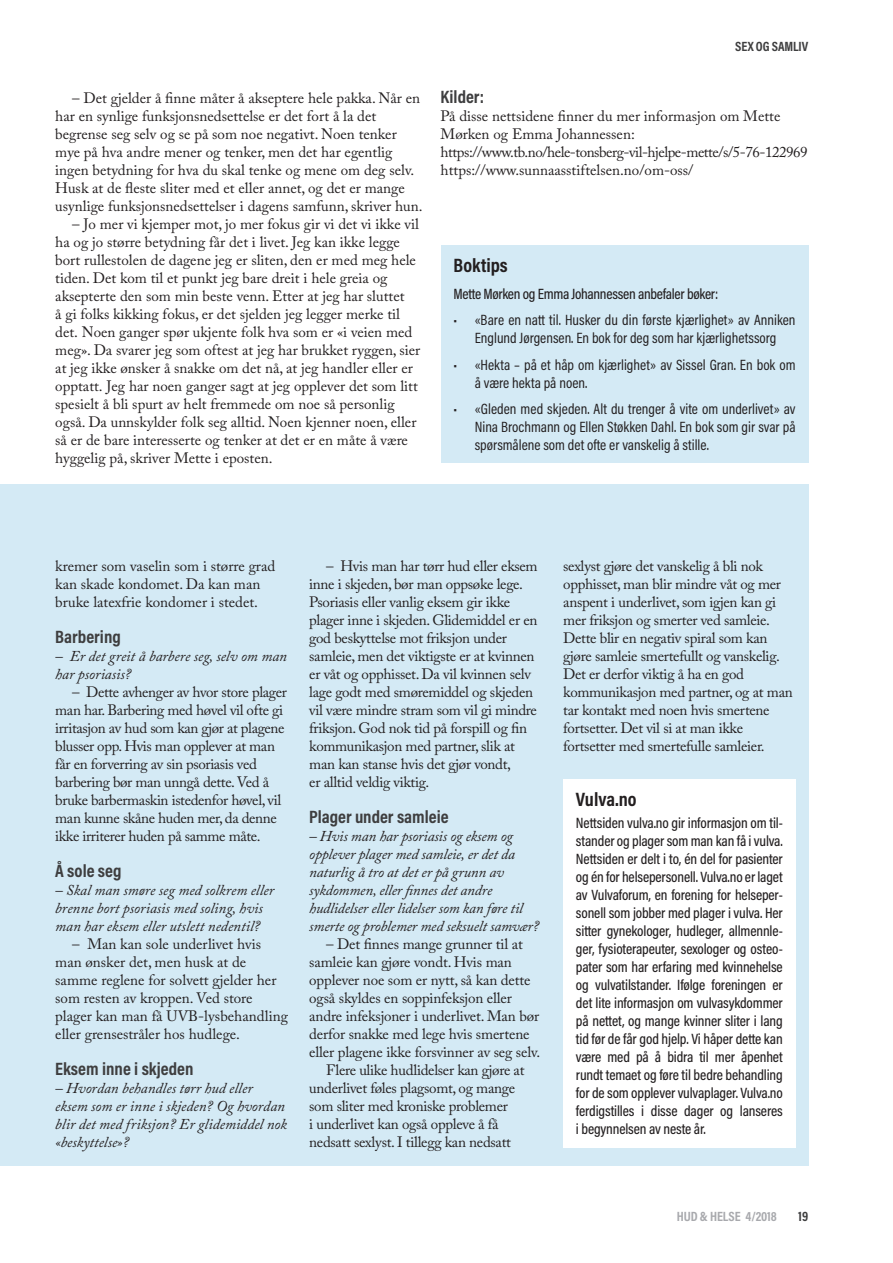
<style>
.page{position:relative;width:893px;height:1263px;background:#fff}
.page>*{position:absolute;margin:0;border:0;box-sizing:border-box;transform-origin:0 0}
.t1{font:700 19.5px "Acumin Pro Cond";color:#231f20}
.t2{font:700 18px "Acumin Pro Cond";color:#3e3e3f}
.t3{font:15px/18px "Adobe Caslon Pro";letter-spacing:-.01em;color:#231f20}
.t4{font:500 15px/18px "Acumin Pro Cond";letter-spacing:-.015em;color:#231f20;text-align:justify}
.t5{font:italic 15px/18px "Adobe Caslon Pro";color:#231f20}
.t6{font:15px/18px "Acumin Pro Cond";color:#231f20;text-align:center}
.t7{font:700 13.5px "Acumin Pro Cond";letter-spacing:-.015em;color:#a8a9ad}
.t8{font:700 13.5px "Acumin Pro Cond";letter-spacing:-.01em;color:#3e3e3f}
</style>
<div class="page">
<div style="left:0;top:485px;width:808px;height:681px;background:#d4eaf5"></div>
<div style="left:563px;top:779px;width:232px;height:368px;background:#fff"></div>
<div style="left:441px;top:245px;width:367px;height:218px;background:#d4eaf5"></div>
<p class="t3" style="left:55px;top:89px;width:369px;text-indent:17px">– Det gjelder å finne måter å akseptere hele pakka. Når en har en synlige funksjonsnedsettelse er det fort å la det begrense seg selv og se på som noe negativt. Noen tenker mye på hva andre mener og tenker, men det har egentlig ingen betydning for hva du skal tenke og mene om deg selv.<br>Husk at de fleste sliter med et eller annet, og det er mange usynlige funksjonsnedsettelser i dagens samfunn, skriver hun.</p>
<p class="t3" style="left:55px;top:215px;width:367px;text-indent:17px">– Jo mer vi kjemper mot, jo mer fokus gir vi det vi ikke vil ha og jo større betydning får det i livet. Jeg kan ikke legge bort rullestolen de dagene jeg er sliten, den er med meg hele tiden. Det kom til et punkt jeg bare dreit i hele greia og aksepterte den som min beste venn. Etter at jeg har sluttet<br>å gi folks kikking fokus, er det sjelden jeg legger merke til det. Noen ganger spør ukjente folk hva som er «i veien med meg». Da svarer jeg som oftest at jeg har brukket ryggen, sier at jeg ikke ønsker å snakke om det nå, at jeg handler eller er opptatt. Jeg har noen ganger sagt at jeg opplever det som litt spesielt å bli spurt av helt fremmede om noe så personlig også. Da unnskylder folk seg alltid. Noen kjenner noen, eller så er de bare interesserte og tenker at det er en måte å være hyggelig på, skriver Mette i eposten.</p>
<p class="t8" style="left:735px;top:37px;width:74px">SEX OG SAMLIV</p>
<p class="t2" style="left:441px;top:85px;width:45px">Kilder:</p>
<p class="t3" style="left:441px;top:107px;width:369px">På disse nettsidene finner du mer informasjon om Mette Mørken og Emma Johannessen: https://www.tb.no/hele-tonsberg-vil-hjelpe-mette/s/5-76-122969 https://www.sunnaasstiftelsen.no/om-oss/</p>
<h1 class="t1" style="left:454px;top:253px;width:56px">Boktips</h1>
<p class="t4" style="left:454px;top:284px;width:266px">Mette Mørken og Emma Johannessen anbefaler bøker:</p>
<p class="t6" style="left:454px;top:311px;width:344px">• «Bare en natt til. Husker du din første kjærlighet» av Anniken<br>Englund Jørgensen. En bok for deg som har kjærlighetssorg</p>
<p class="t6" style="left:475px;top:355px;width:322px;text-align:left;text-indent:-21px">• «Hekta – på et håp om kjærlighet» av Sissel Gran. En bok om å være hekta på noen.</p>
<p class="t6" style="left:475px;top:400px;width:322px;text-align:justify;text-indent:-21px">• «Gleden med skjeden. Alt du trenger å vite om underlivet» av Nina Brochmann og Ellen Støkken Dahl. En bok som gir svar på spørsmålene som det ofte er vanskelig å stille.</p>
<p class="t3" style="left:55px;top:557px;width:222px">kremer som vaselin som i større grad kan skade kondomet. Da kan man bruke latexfrie kondomer i stedet.</p>
<p class="t2" style="left:55px;top:625px;width:67px">Barbering</p>
<p class="t5" style="left:55px;top:647px;width:233px">– Er det greit å barbere seg, selv om man har psoriasis?</p>
<p class="t3" style="left:55px;top:683px;width:233px;text-indent:17px">– Dette avhenger av hvor store plager man har. Barbering med høvel vil ofte gi irritasjon av hud som kan gjør at plagene blusser opp. Hvis man opplever at man får en forverring av sin psoriasis ved barbering bør man unngå dette. Ved å bruke barbermaskin istedenfor høvel, vil man kunne skåne huden mer, da denne ikke irriterer huden på samme måte.</p>
<p class="t2" style="left:55px;top:859px;width:68px">Å sole seg</p>
<p class="t5" style="left:55px;top:881px;width:220px">– Skal man smøre seg med solkrem eller brenne bort psoriasis med soling, hvis man har eksem eller utslett nedentil?</p>
<p class="t3" style="left:55px;top:935px;width:234px;text-indent:17px">– Man kan sole underlivet hvis man ønsker det, men husk at de samme reglene for solvett gjelder her som resten av kroppen. Ved store plager kan man få UVB-lysbehandling eller grensestråler hos hudlege.</p>
<p class="t2" style="left:55px;top:1057px;width:140px">Eksem inne i skjeden</p>
<p class="t5" style="left:55px;top:1079px;width:233px">– Hvordan behandles tørr hud eller eksem som er inne i skjeden? Og hvordan blir det med friksjon? Er glidemiddel nok «beskyttelse»?</p>
<p class="t3" style="left:309px;top:557px;width:230px;text-indent:17px">– Hvis man har tørr hud eller eksem inne i skjeden, bør man oppsøke lege.<br>Psoriasis eller vanlig eksem gir ikke plager inne i skjeden. Glidemiddel er en god beskyttelse mot friksjon under samleie, men det viktigste er at kvinnen er våt og opphisset. Da vil kvinnen selv lage godt med smøremiddel og skjeden vil være mindre stram som vil gi mindre friksjon. God nok tid på forspill og fin kommunikasjon med partner, slik at man kan stanse hvis det gjør vondt,<br>er alltid veldig viktig.</p>
<p class="t2" style="left:309px;top:805px;width:141px">Plager under samleie</p>
<p class="t5" style="left:309px;top:827px;width:231px">– Hvis man har psoriasis og eksem og opplever plager med samleie, er det da naturlig å tro at det er på grunn av sykdommen, eller finnes det andre hudlidelser eller lidelser som kan føre til smerte og problemer med seksuelt samvær?</p>
<p class="t3" style="left:326px;top:935px;width:198px">– Det finnes mange grunner til at</p>
<p class="t3" style="left:309px;top:953px;width:204px">samleie kan gjøre vondt. Hvis man</p>
<p class="t3" style="left:309px;top:971px;width:223px">opplever noe som er nytt, så kan dette</p>
<p class="t3" style="left:309px;top:989px;width:204px">også skyldes en soppinfeksjon eller</p>
<p class="t3" style="left:309px;top:1007px;width:231px">andre infeksjoner i underlivet. Man bør</p>
<p class="t3" style="left:309px;top:1025px;width:222px">derfor snakke med lege hvis smertene</p>
<p class="t3" style="left:309px;top:1043px;width:232px">eller plagene ikke forsvinner av seg selv.</p>
<p class="t3" style="left:326px;top:1061px;width:200px">Flere ulike hudlidelser kan gjøre at</p>
<p class="t3" style="left:309px;top:1079px;width:207px">underlivet føles plagsomt, og mange</p>
<p class="t3" style="left:309px;top:1097px;width:200px">som sliter med kroniske problemer</p>
<p class="t3" style="left:309px;top:1115px;width:191px">i underlivet kan også oppleve å få</p>
<p class="t3" style="left:309px;top:1133px;width:203px">nedsatt sexlyst. I tillegg kan nedsatt</p>
<p class="t3" style="left:563px;top:557px;width:231px">sexlyst gjøre det vanskelig å bli nok opphisset, man blir mindre våt og mer anspent i underlivet, som igjen kan gi mer friksjon og smerter ved samleie.<br>Dette blir en negativ spiral som kan gjøre samleie smertefullt og vanskelig.<br>Det er derfor viktig å ha en god kommunikasjon med partner, og at man tar kontakt med noen hvis smertene fortsetter. Det vil si at man ikke fortsetter med smertefulle samleier.</p>
<h1 class="t1" style="left:576px;top:786px;width:62px">Vulva.no</h1>
<p class="t4" style="left:576px;top:814px;width:208px">Nettsiden vulva.no gir informasjon om til&shy;stander og plager som man kan få i vulva.<br>Nettsiden er delt i to, én del for pasienter og én for helsepersonell. Vulva.no er laget av Vulvaforum, en forening for helseper&shy;sonell som jobber med plager i vulva. Her sitter gynekologer, hudleger, allmennle&shy;ger, fysioterapeuter, sexologer og osteo&shy;pater som har erfaring med kvinnehelse og vulvatilstander. Ifølge foreningen er det lite informasjon om vulvasykdommer på nettet, og mange kvinner sliter i lang tid før de får god hjelp. Vi håper dette kan være med på å bidra til mer åpenhet rundt temaet og føre til bedre behandling for de som opplever vulvaplager. Vulva.no ferdigstilles i disse dager og lanseres i begynnelsen av neste år.</p>
<p class="t7" style="left:677px;top:1208px;width:101px">HUD &amp; HELSE 4/2018</p>
<p class="t8" style="left:798px;top:1208px;width:11px">19</p>
</div>
